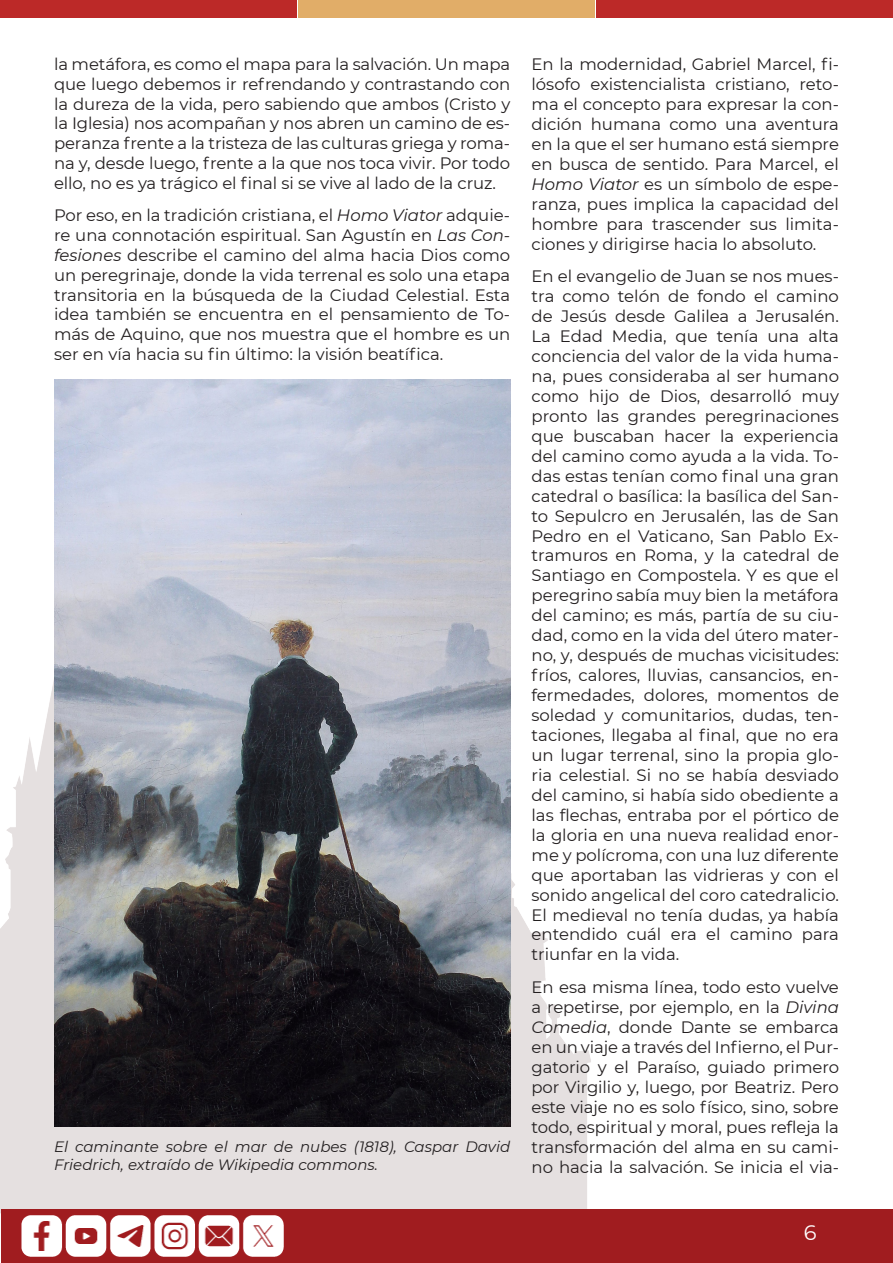
<style>
.page{position:relative;width:893px;height:1263px;background:#fff}
.page>*{position:absolute;margin:0;border:0;box-sizing:border-box;transform-origin:0 0}
.t1{font:21px "Montserrat";color:#fff}
.Texto{font:16.5px/20px "Montserrat";color:#231f20;text-align:justify}
.Pie_de_foto{font:italic 15px/18px "Montserrat";color:#231f20}
.s1{font-style:italic}
</style>
<div class="page">
<img style="left:0;top:487px;width:591px;height:727px">
<div style="left:1px;top:0;width:296px;height:18px;background:#bc2928"></div>
<div style="left:298px;top:0;width:297px;height:18px;background:#e1ad68"></div>
<div style="left:596px;top:0;width:296px;height:18px;background:#bc2928"></div>
<div style="left:1px;top:1209px;width:891px;height:54px;background:#a01c1f"></div>
<img style="left:21px;top:1216px;width:262px;height:40px">
<img style="left:54px;top:379px;width:456px;height:748px">
<p class="Texto" style="left:54px;top:54px;width:458px">la metáfora, es como el mapa para la salvación. Un mapa que luego debemos ir refrendando y contrastando con la dureza de la vida, pero sabiendo que ambos (Cristo y la Iglesia) nos acompañan y nos abren un camino de es&shy;peranza frente a la tristeza de las culturas griega y roma&shy;na y, desde luego, frente a la que nos toca vivir. Por todo ello, no es ya trágico el final si se vive al lado de la cruz.</p>
<p class="Texto" style="left:54px;top:205px;width:458px">Por eso, en la tradición cristiana, el <span class="s1">Homo Viator</span> adquie&shy;re una connotación espiritual. San Agustín en <span class="s1">Las Con&shy;fesiones</span> describe el camino del alma hacia Dios como un peregrinaje, donde la vida terrenal es solo una etapa transitoria en la búsqueda de la Ciudad Celestial. Esta idea también se encuentra en el pensamiento de To&shy;más de Aquino, que nos muestra que el hombre es un ser en vía hacia su fin último: la visión beatífica.</p>
<p class="Pie_de_foto" style="left:54px;top:1137px;width:458px">El caminante sobre el mar de nubes (1818), Caspar David<br>Friedrich, extraído de Wikipedia commons.</p>
<p class="Texto" style="left:531px;top:54px;width:309px">En la modernidad, Gabriel Marcel, fi&shy;lósofo existencialista cristiano, reto&shy;ma el concepto para expresar la con&shy;dición humana como una aventura en la que el ser humano está siempre en busca de sentido. Para Marcel, el <span class="s1">Homo Viator</span> es un símbolo de espe&shy;ranza, pues implica la capacidad del hombre para trascender sus limita&shy;ciones y dirigirse hacia lo absoluto.</p>
<p class="Texto" style="left:531px;top:266px;width:309px">En el evangelio de Juan se nos mues&shy;tra como telón de fondo el camino de Jesús desde Galilea a Jerusalén.<br>La Edad Media, que tenía una alta conciencia del valor de la vida huma&shy;na, pues consideraba al ser humano como hijo de Dios, desarrolló muy pronto las grandes peregrinaciones que buscaban hacer la experiencia del camino como ayuda a la vida. To&shy;das estas tenían como final una gran catedral o basílica: la basílica del San&shy;to Sepulcro en Jerusalén, las de San Pedro en el Vaticano, San Pablo Ex&shy;tramuros en Roma, y la catedral de Santiago en Compostela. Y es que el peregrino sabía muy bien la metáfora del camino; es más, partía de su ciu&shy;dad, como en la vida del útero mater&shy;no, y, después de muchas vicisitudes: fríos, calores, lluvias, cansancios, en&shy;fermedades, dolores, momentos de soledad y comunitarios, dudas, ten&shy;taciones, llegaba al final, que no era un lugar terrenal, sino la propia glo&shy;ria celestial. Si no se había desviado del camino, si había sido obediente a las flechas, entraba por el pórtico de la gloria en una nueva realidad enor&shy;me y polícroma, con una luz diferente que aportaban las vidrieras y con el sonido angelical del coro catedralicio.<br>El medieval no tenía dudas, ya había entendido cuál era el camino para triunfar en la vida.</p>
<p class="Texto" style="left:531px;top:977px;width:309px">En esa misma línea, todo esto vuelve a repetirse, por ejemplo, en la <span class="s1">Divina Comedia</span>, donde Dante se embarca en un viaje a través del Infierno, el Pur&shy;gatorio y el Paraíso, guiado primero por Virgilio y, luego, por Beatriz. Pero este viaje no es solo físico, sino, sobre todo, espiritual y moral, pues refleja la transformación del alma en su cami&shy;no hacia la salvación. Se inicia el via-</p>
<p class="t1" style="left:804px;top:1218px;width:14px">6</p>
</div>
